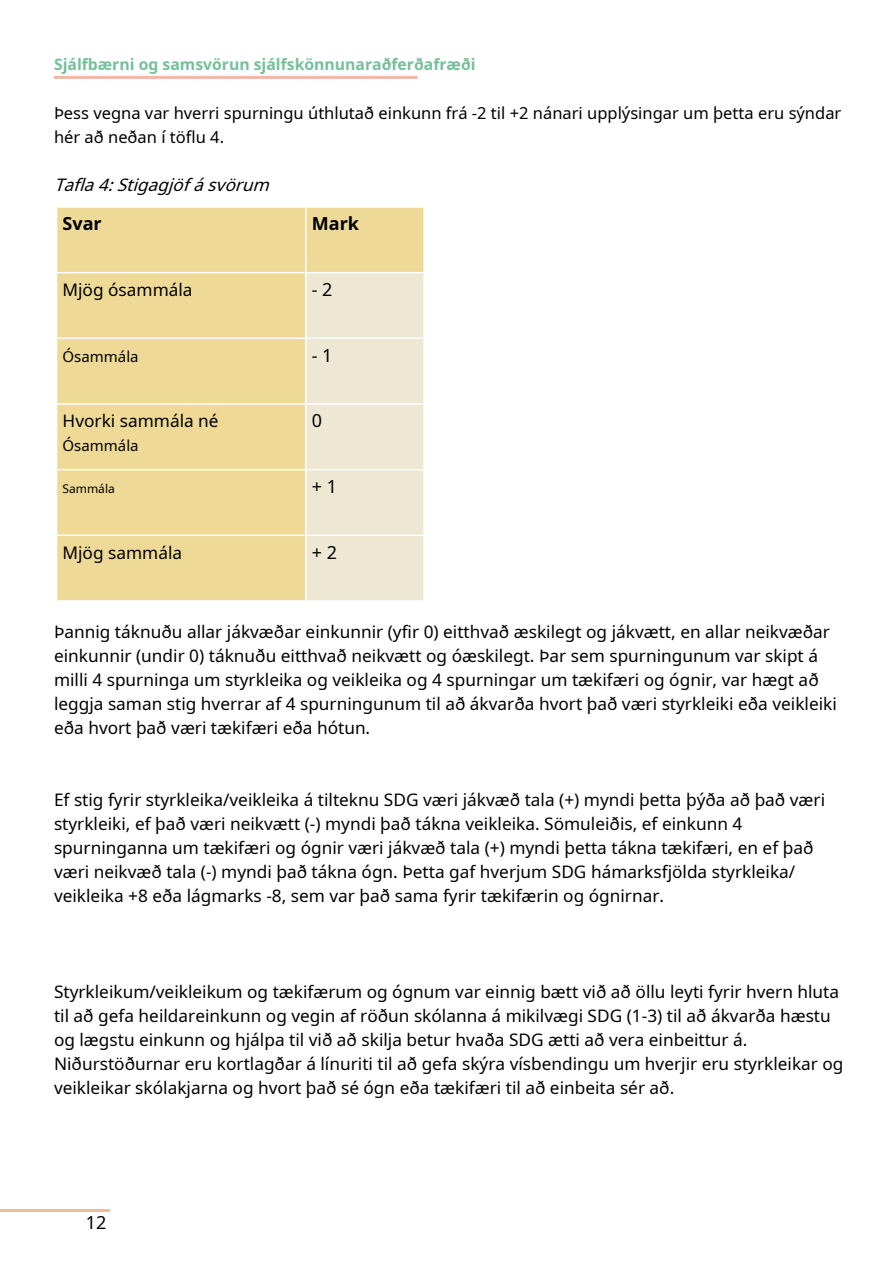
<style>
.page{position:relative;width:893px;height:1263px;background:#fff}
.page>*{position:absolute;margin:0;border:0;box-sizing:border-box;transform-origin:0 0}
.t1{font:18px "Noto Sans";color:#000}
.t2{font:700 18px "Noto Sans";color:#000}
.t3{font:17.25px/24px "Noto Sans";color:#000}
.t4{font:italic 17.25px "Noto Sans";color:#000}
.t5{font:16.5px/24px "Noto Sans";color:#000}
.t6{font:700 15.75px "Noto Sans";color:#74c09b}
.t7{font:15px "Noto Sans";color:#000}
.t8{font:12px "Noto Sans";color:#000}
</style>
<div class="page">
<div style="left:57px;top:208px;width:366px;height:392px;background:#eed997"></div>
<div style="left:307px;top:273px;width:116px;height:327px;background:#ede7d3"></div>
<hr style="left:305px;top:208px;width:2px;height:64px;background:#fff">
<hr style="left:56px;top:272px;width:250px;height:1px;background:#fff">
<hr style="left:306px;top:272px;width:119px;height:1px;background:#fff">
<hr style="left:305px;top:273px;width:2px;height:65px;background:#fff">
<hr style="left:56px;top:338px;width:250px;height:1px;background:#fff">
<hr style="left:306px;top:338px;width:119px;height:1px;background:#fff">
<hr style="left:305px;top:339px;width:2px;height:64px;background:#fff">
<hr style="left:56px;top:403px;width:250px;height:2px;background:#fff">
<hr style="left:306px;top:403px;width:119px;height:2px;background:#fff">
<hr style="left:305px;top:405px;width:2px;height:64px;background:#fff">
<hr style="left:56px;top:469px;width:250px;height:1px;background:#fff">
<hr style="left:306px;top:469px;width:119px;height:1px;background:#fff">
<hr style="left:305px;top:470px;width:2px;height:64px;background:#fff">
<hr style="left:56px;top:534px;width:250px;height:2px;background:#fff">
<hr style="left:306px;top:534px;width:119px;height:2px;background:#fff">
<hr style="left:305px;top:536px;width:2px;height:64px;background:#fff">
<hr style="left:54px;top:76px;width:364px;height:3px;background:#e37245">
<hr style="left:0;top:1209px;width:110px;height:3px;background:#e37245">
<p class="t6" style="left:54px;top:53px;width:423px">Sjálfbærni og samsvörun sjálfskönnunaraðferðafræði</p>
<p class="t5" style="left:54px;top:101px;width:789px">Þess vegna var hverri spurningu úthlutað einkunn frá -2 til +2 nánari upplýsingar um þetta eru sýndar hér að neðan í töflu 4.</p>
<p class="t4" style="left:54px;top:173px;width:223px">Tafla4:Stigagjöfásvörum</p>
<p class="t2" style="left:63px;top:211px;width:41px">Svar</p>
<p class="t2" style="left:312px;top:211px;width:49px">Mark</p>
<p class="t3" style="left:63px;top:277px;width:132px">Mjög ósammála</p>
<p class="t1" style="left:312px;top:277px;width:22px">- 2</p>
<p class="t7" style="left:63px;top:346px;width:78px">Ósammála</p>
<p class="t1" style="left:312px;top:342px;width:22px">- 1</p>
<p class="t3" style="left:63px;top:409px;width:158px">Hvorki sammála né</p>
<p class="t7" style="left:63px;top:435px;width:78px">Ósammála</p>
<p class="t1" style="left:312px;top:408px;width:12px">0</p>
<p class="t8" style="left:63px;top:480px;width:54px">Sammála</p>
<p class="t1" style="left:312px;top:474px;width:27px">+ 1</p>
<p class="t3" style="left:63px;top:540px;width:121px">Mjög sammála</p>
<p class="t1" style="left:312px;top:539px;width:27px">+ 2</p>
<p class="t3" style="left:54px;top:620px;width:784px">Þannig táknuðu allar jákvæðar einkunnir (yfir 0) eitthvað æskilegt og jákvætt, en allar neikvæðar einkunnir (undir 0) táknuðu eitthvað neikvætt og óæskilegt. Þar sem spurningunum var skipt á milli 4 spurninga um styrkleika og veikleika og 4 spurningar um tækifæri og ógnir, var hægt að leggja saman stig hverrar af 4 spurningunum til að ákvarða hvort það væri styrkleiki eða veikleiki eða hvort það væri tækifæri eða hótun.</p>
<p class="t3" style="left:54px;top:788px;width:773px">Ef stig fyrir styrkleika/veikleika á tilteknu SDG væri jákvæð tala (+) myndi þetta þýða að það væri styrkleiki, ef það væri neikvætt (-) myndi það tákna veikleika. Sömuleiðis, ef einkunn 4 spurninganna um tækifæri og ógnir væri jákvæð tala (+) myndi þetta tákna tækifæri, en ef það væri neikvæð tala (-) myndi það tákna ógn. Þetta gaf hverjum SDG hámarksfjölda styrkleika/ veikleika +8 eða lágmarks -8, sem var það sama fyrir tækifærin og ógnirnar.</p>
<p class="t3" style="left:54px;top:980px;width:791px">Styrkleikum/veikleikum og tækifærum og ógnum var einnig bætt við að öllu leyti fyrir hvern hluta til að gefa heildareinkunn og vegin af röðun skólanna á mikilvægi SDG (1-3) til að ákvarða hæstu og lægstu einkunn og hjálpa til við að skilja betur hvaða SDG ætti að vera einbeittur á.<br>Niðurstöðurnar eru kortlagðar á línuriti til að gefa skýra vísbendingu um hverjir eru styrkleikar og veikleikar skólakjarna og hvort það sé ógn eða tækifæri til að einbeita sér að.</p>
<p class="t1" style="left:86px;top:1210px;width:22px">12</p>
</div>
